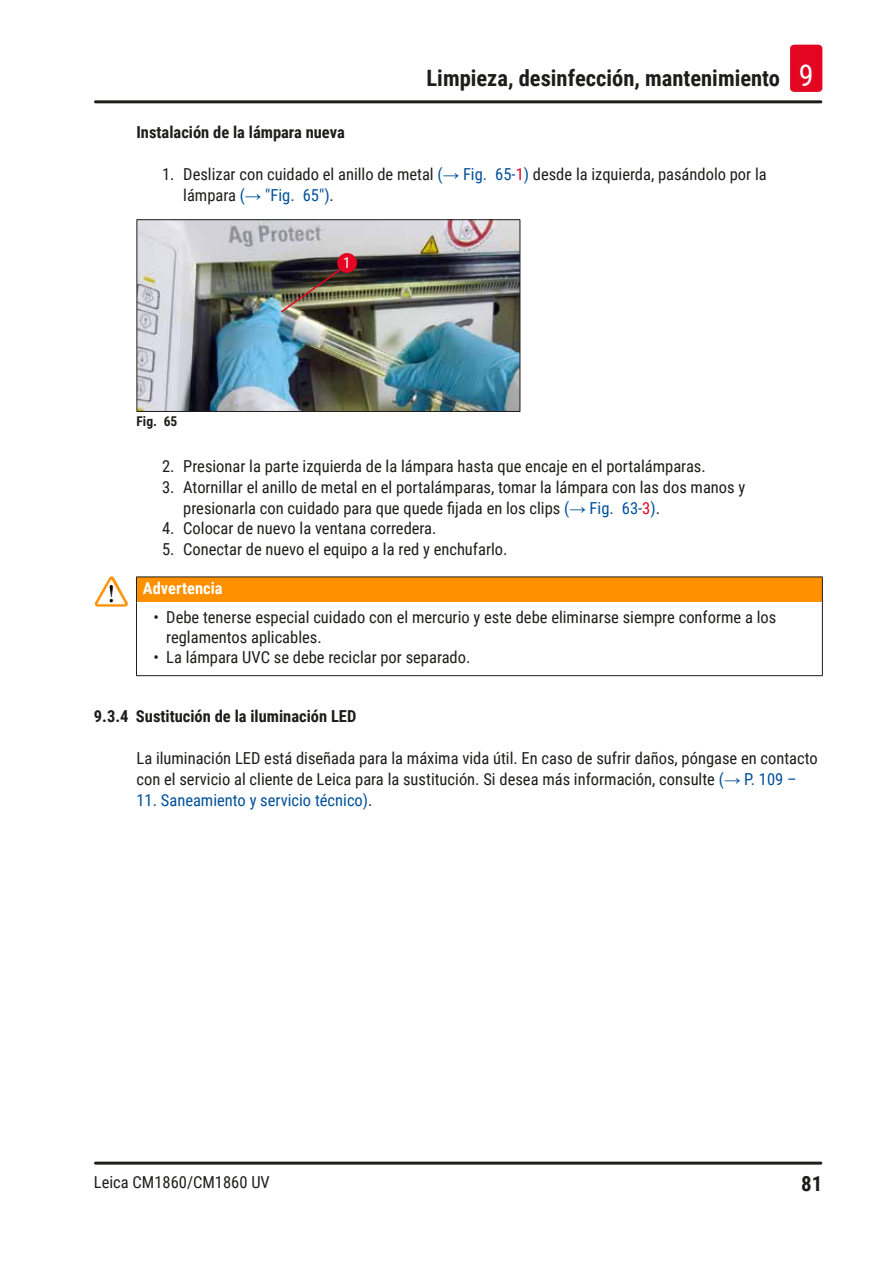
<style>
.page{position:relative;width:893px;height:1263px;background:#fff}
.page>*{position:absolute;margin:0;border:0;box-sizing:border-box;transform-origin:0 0}
.t1{font:700 22.5px "Roboto Condensed";color:#1d1d1b}
.t2{font:700 21px "Roboto Condensed";color:#1d1d1b}
.Description_text{font:16.5px/20.9px "Roboto Condensed";color:#1d1d1b}
.Subheading{font:700 16.5px "Roboto Condensed";color:#1d1d1b}
.Description_text-2{font:16.5px "Roboto Condensed";color:#005099}
.Signalword__no_use_a{font:700 16.5px "Roboto Condensed";color:#fff}
.t3{font:15px "Roboto Condensed";color:#fff}
.t4{font:700 13.5px "Roboto Condensed";color:#1d1d1b}
.s1{font-weight:400;font-size:30px;color:#fff}
.s2{color:#005099}
.s3{font-family:"Arial";color:#005099}
.s4{color:#e40522}
.s5{color:#1d1d1b}
</style>
<div class="page">
<hr style="left:95px;top:100px;width:726px;height:3px;background:#1d1d1b">
<hr style="left:95px;top:1161px;width:726px;height:3px;background:#1d1d1b">
<div style="left:790px;top:45px;width:32px;height:47px;background:#e40522;border-radius:4px"></div>
<img style="left:138px;top:221px;width:380px;height:189px">
<div style="left:337px;top:253px;width:20px;height:20px;background:#e40522;border-radius:50%"></div>
<img style="left:279px;top:267px;width:64px;height:47px">
<div style="left:136px;top:219px;width:384px;height:193px;border:1px solid #1d1d1b"></div>
<div style="left:136px;top:577px;width:686px;height:25px;background:#ff9000"></div>
<hr style="left:136px;top:602px;width:1px;height:73px;background:#1d1d1b">
<hr style="left:822px;top:602px;width:1px;height:73px;background:#1d1d1b">
<hr style="left:136px;top:675px;width:687px;height:1px;background:#1d1d1b">
<hr style="left:136px;top:576px;width:687px;height:1px;background:#1d1d1b">
<svg style="left:136px;top:577px;width:1px;height:25px"></svg>
<svg style="left:822px;top:577px;width:1px;height:25px"></svg>
<img style="left:97px;top:576px;width:14px;height:23px">
<h1 class="t1" style="left:427px;top:63px;width:389px">Limpieza, desinfección, mantenimiento <span class="s1">9</span></h1>
<p class="Subheading" style="left:136px;top:121px;width:210px">Instalación de la lámpara nueva</p>
<p class="Description_text" style="left:183px;top:163px;width:585px;text-indent:-21px">1. Deslizar con cuidado el anillo de metal <span class="s2">(</span><span class="s3">→</span> <span class="s2">Fig. 65‑</span><span class="s4">1</span><span class="s2">)</span> desde la izquierda, pasándolo por la lámpara <span class="s2">(</span><span class="s3">→</span> <span class="s2">"Fig. 65")</span>.</p>
<p class="t3" style="left:343px;top:252px;width:9px">1</p>
<p class="t4" style="left:137px;top:412px;width:42px">Fig. 65</p>
<p class="Description_text" style="left:162px;top:455px;width:545px">2. Presionar la parte izquierda de la lámpara hasta que encaje en el portalámparas.</p>
<p class="Description_text" style="left:183px;top:476px;width:564px;text-indent:-21px">3. Atornillar el anillo de metal en el portalámparas, tomar la lámpara con las dos manos y presionarla con cuidado para que quede fijada en los clips <span class="s2">(</span><span class="s3">→</span> <span class="s2">Fig. 63‑</span><span class="s4">3</span><span class="s2">)</span>.</p>
<p class="Description_text" style="left:162px;top:517px;width:276px">4. Colocar de nuevo la ventana corredera.</p>
<p class="Description_text" style="left:162px;top:538px;width:347px">5. Conectar de nuevo el equipo a la red y enchufarlo.</p>
<p class="Signalword__no_use_a" style="left:143px;top:576px;width:81px">Advertencia</p>
<p class="Description_text" style="left:166px;top:607px;width:611px;line-height:19.8px;text-indent:-13px">• Debe tenerse especial cuidado con el mercurio y este debe eliminarse siempre conforme a los reglamentos aplicables.</p>
<p class="Description_text" style="left:153px;top:646px;width:318px">• La lámpara UVC se debe reciclar por separado.</p>
<p class="Subheading" style="left:94px;top:705px;width:264px">9.3.4 Sustitución de la iluminación LED</p>
<p class="Description_text" style="left:136px;top:747px;width:683px">La iluminación LED está diseñada para la máxima vida útil. En caso de sufrir daños, póngase en contacto con el servicio al cliente de Leica para la sustitución. Si desea más información, consulte <span class="s2">(</span><span class="s3">→</span> <span class="s2">P. 109 –</span></p>
<p class="Description_text-2" style="left:136px;top:788px;width:237px">11. Saneamiento y servicio técnico)<span class="s5">.</span></p>
<p class="Description_text" style="left:94px;top:1171px;width:177px">Leica CM1860/CM1860 UV</p>
<p class="t2" style="left:801px;top:1169px;width:23px">81</p>
</div>
